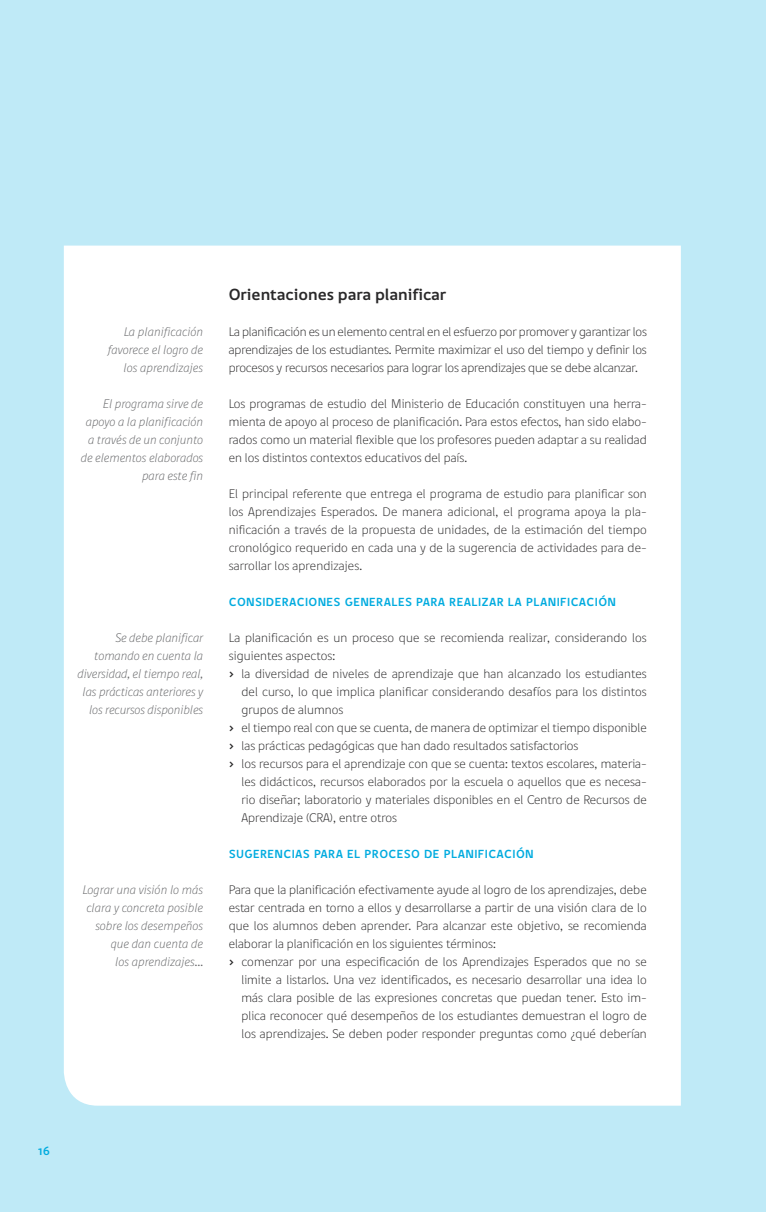
<style>
.page{position:relative;width:766px;height:1212px;background:#fff}
.page>*{position:absolute;margin:0;border:0;box-sizing:border-box;transform-origin:0 0}
.t1{font:700 16.5px "Digna";color:#292829}
.t2{font:12.75px/18px "Dignathin";color:#292829;text-align:justify}
.t3{font:italic 12.75px/18px "Dignathin";letter-spacing:-.005em;color:#636466;text-align:right}
.t4{font:700 12px "Digna SC";letter-spacing:.025em;color:#00abdf}
.s1{font-family:"Digna Picto"}
</style>
<div class="page">
<div style="left:0;top:0;width:765px;height:1212px;background:#bfeaf7"></div>
<div style="left:64px;top:246px;width:616px;height:860px;background:#fff"></div>
<p class="t3" style="left:108px;top:322px;width:97px">La planificación favorece el logro de los aprendizajes</p>
<p class="t3" style="left:81px;top:394px;width:124px">El programa sirve de apoyo a la planificación a través de un conjunto de elementos elaborados para este fin</p>
<p class="t3" style="left:77px;top:628px;width:127px">Se debe planificar tomando en cuenta la diversidad, el tiempo real, las prácticas anteriores y los recursos disponibles</p>
<p class="t3" style="left:82px;top:880px;width:122px">Lograr una visión lo más clara y concreta posible sobre los desempeños que dan cuenta de<br>los aprendizajes…</p>
<p class="t1" style="left:229px;top:284px;width:219px">Orientaciones para planificar</p>
<p class="t2" style="left:229px;top:322px;width:419px">La planificación es un elemento central en el esfuerzo por promover y garantizar los aprendizajes de los estudiantes. Permite maximizar el uso del tiempo y definir los procesos y recursos necesarios para lograr los aprendizajes que se debe alcanzar.</p>
<p class="t2" style="left:229px;top:394px;width:419px">Los programas de estudio del Ministerio de Educación constituyen una herra&shy;mienta de apoyo al proceso de planificación. Para estos efectos, han sido elabo&shy;rados como un material flexible que los profesores pueden adaptar a su realidad en los distintos contextos educativos del país.</p>
<p class="t2" style="left:229px;top:484px;width:419px">El principal referente que entrega el programa de estudio para planificar son los Aprendizajes Esperados. De manera adicional, el programa apoya la pla&shy;nificación a través de la propuesta de unidades, de la estimación del tiempo cronológico requerido en cada una y de la sugerencia de actividades para de&shy;sarrollar los aprendizajes.</p>
<p class="t4" style="left:229px;top:594px;width:389px">CONSIDERACIONES GENERALES PARA REALIZAR LA PLANIFICACIÓN</p>
<p class="t2" style="left:229px;top:628px;width:419px">La planificación es un proceso que se recomienda realizar, considerando los</p>
<p class="t2" style="left:229px;top:646px;width:108px">siguientes aspectos:</p>
<p class="t2" style="left:229px;top:664px;width:419px"><span class="s1">›</span> la diversidad de niveles de aprendizaje que han alcanzado los estudiantes</p>
<p class="t2" style="left:241px;top:682px;width:407px">del curso, lo que implica planificar considerando desafíos para los distintos</p>
<p class="t2" style="left:241px;top:700px;width:103px">grupos de alumnos</p>
<p class="t2" style="left:229px;top:718px;width:419px"><span class="s1">›</span> el tiempo real con que se cuenta, de manera de optimizar el tiempo disponible</p>
<p class="t2" style="left:229px;top:736px;width:351px"><span class="s1">›</span> las prácticas pedagógicas que han dado resultados satisfactorios</p>
<p class="t2" style="left:229px;top:754px;width:419px"><span class="s1">›</span> los recursos para el aprendizaje con que se cuenta: textos escolares, materia-</p>
<p class="t2" style="left:241px;top:772px;width:406px">les didácticos, recursos elaborados por la escuela o aquellos que es necesa-</p>
<p class="t2" style="left:241px;top:790px;width:406px">rio diseñar; laboratorio y materiales disponibles en el Centro de Recursos de</p>
<p class="t2" style="left:241px;top:808px;width:157px">Aprendizaje (CRA), entre otros</p>
<p class="t4" style="left:229px;top:846px;width:306px">SUGERENCIAS PARA EL PROCESO DE PLANIFICACIÓN</p>
<p class="t2" style="left:229px;top:880px;width:419px">Para que la planificación efectivamente ayude al logro de los aprendizajes, debe</p>
<p class="t2" style="left:229px;top:898px;width:419px">estar centrada en torno a ellos y desarrollarse a partir de una visión clara de lo</p>
<p class="t2" style="left:229px;top:916px;width:419px">que los alumnos deben aprender. Para alcanzar este objetivo, se recomienda</p>
<p class="t2" style="left:229px;top:934px;width:269px">elaborar la planificación en los siguientes términos:</p>
<p class="t2" style="left:229px;top:952px;width:419px"><span class="s1">›</span> comenzar por una especificación de los Aprendizajes Esperados que no se</p>
<p class="t2" style="left:241px;top:970px;width:407px">limite a listarlos. Una vez identificados, es necesario desarrollar una idea lo</p>
<p class="t2" style="left:241px;top:988px;width:406px">más clara posible de las expresiones concretas que puedan tener. Esto im-</p>
<p class="t2" style="left:241px;top:1006px;width:407px">plica reconocer qué desempeños de los estudiantes demuestran el logro de</p>
<p class="t2" style="left:241px;top:1024px;width:407px">los aprendizajes. Se deben poder responder preguntas como ¿qué deberían</p>
<p class="t4" style="left:38px;top:1143px;width:14px">16</p>
</div>
